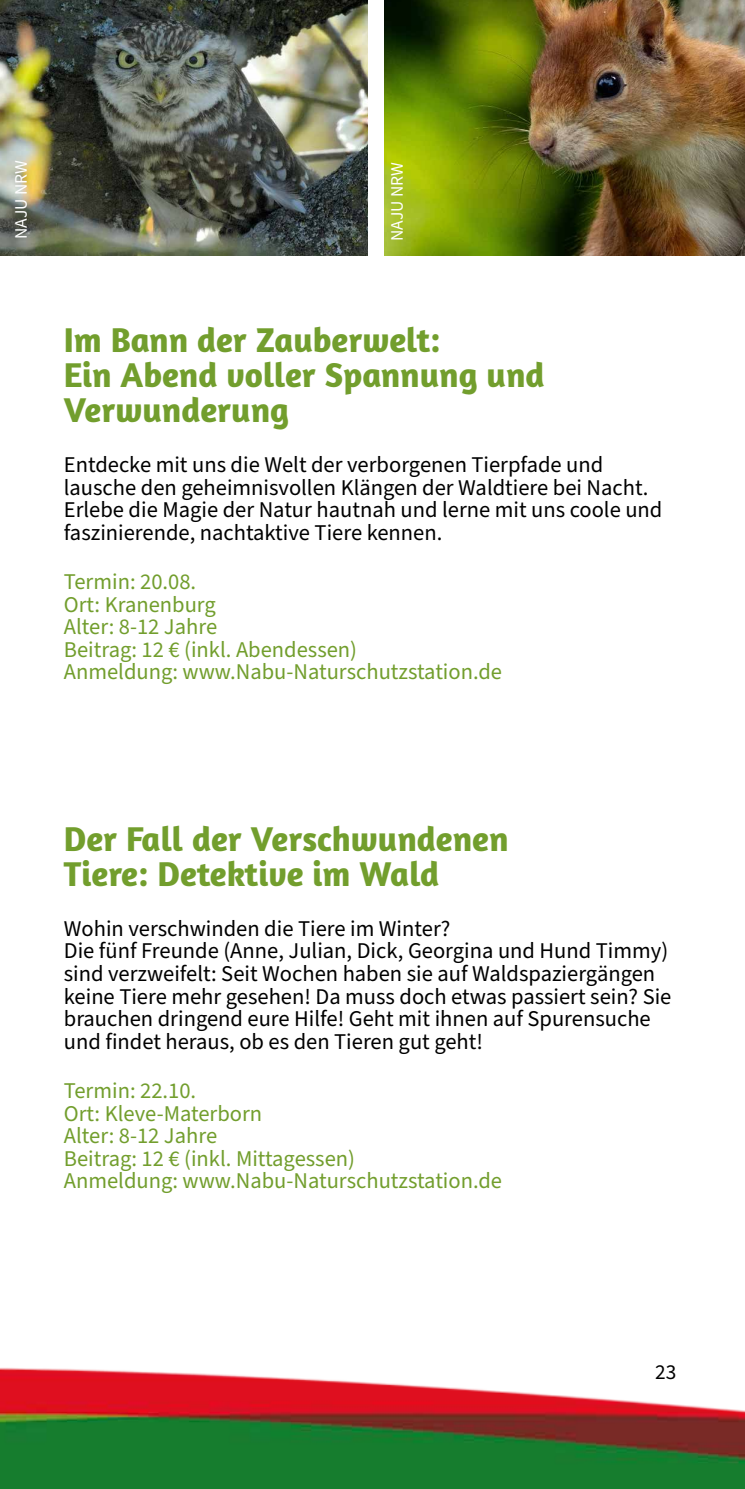
<style>
.page{position:relative;width:745px;height:1489px;background:#fff}
.page>*{position:absolute;margin:0;border:0;box-sizing:border-box;transform-origin:0 0}
.t1{font:700 35px/35px "Amaranth";color:#729e2d}
.t2{font:22.5px/22.5px "Source Sans Pro";color:#000}
.t3{font:22.5px/22.5px "Source Sans Pro";color:#729e2d}
.t4{font:21.25px "Source Sans Pro";color:#000}
.t5{font:17.5px "Source Sans Pro";color:#fff}
</style>
<div class="page">
<img style="left:0;top:0;width:367px;height:255px">
<img style="left:384px;top:0;width:360px;height:255px">
<img style="left:0;top:1367px;width:744px;height:121px">
<p class="t5" style="left:9px;top:239px;width:81px;rotate:-90deg">NAJU NRW</p>
<p class="t5" style="left:385px;top:241px;width:81px;rotate:-90deg">NAJU NRW</p>
<h1 class="t1" style="left:64px;top:322px;width:482px">Im Bann der Zauberwelt:<br>Ein Abend voller Spannung und<br>Verwunderung</h1>
<p class="t2" style="left:64px;top:454px;width:599px">Entdecke mit uns die Welt der verborgenen Tierpfade und lausche den geheimnisvollen Klängen der Waldtiere bei Nacht.<br>Erlebe die Magie der Natur hautnah und lerne mit uns coole und faszinierende, nachtaktive Tiere kennen.</p>
<p class="t3" style="left:64px;top:571px;width:439px">Termin: 20.08.<br>Ort: Kranenburg<br>Alter: 8-12 Jahre<br>Beitrag: 12 € (inkl. Abendessen)<br>Anmeldung: www.Nabu-Naturschutzstation.de</p>
<h1 class="t1" style="left:64px;top:821px;width:446px">Der Fall der Verschwundenen<br>Tiere: Detektive im Wald</h1>
<p class="t2" style="left:64px;top:917px;width:608px">Wohin verschwinden die Tiere im Winter?<br>Die fünf Freunde (Anne, Julian, Dick, Georgina und Hund Timmy) sind verzweifelt: Seit Wochen haben sie auf Waldspaziergängen keine Tiere mehr gesehen! Da muss doch etwas passiert sein? Sie brauchen dringend eure Hilfe! Geht mit ihnen auf Spurensuche und findet heraus, ob es den Tieren gut geht!</p>
<p class="t3" style="left:64px;top:1079px;width:439px">Termin: 22.10.<br>Ort: Kleve-Materborn<br>Alter: 8-12 Jahre<br>Beitrag: 12 € (inkl. Mittagessen)<br>Anmeldung: www.Nabu-Naturschutzstation.de</p>
<p class="t4" style="left:654px;top:1357px;width:23px">23</p>
</div>
